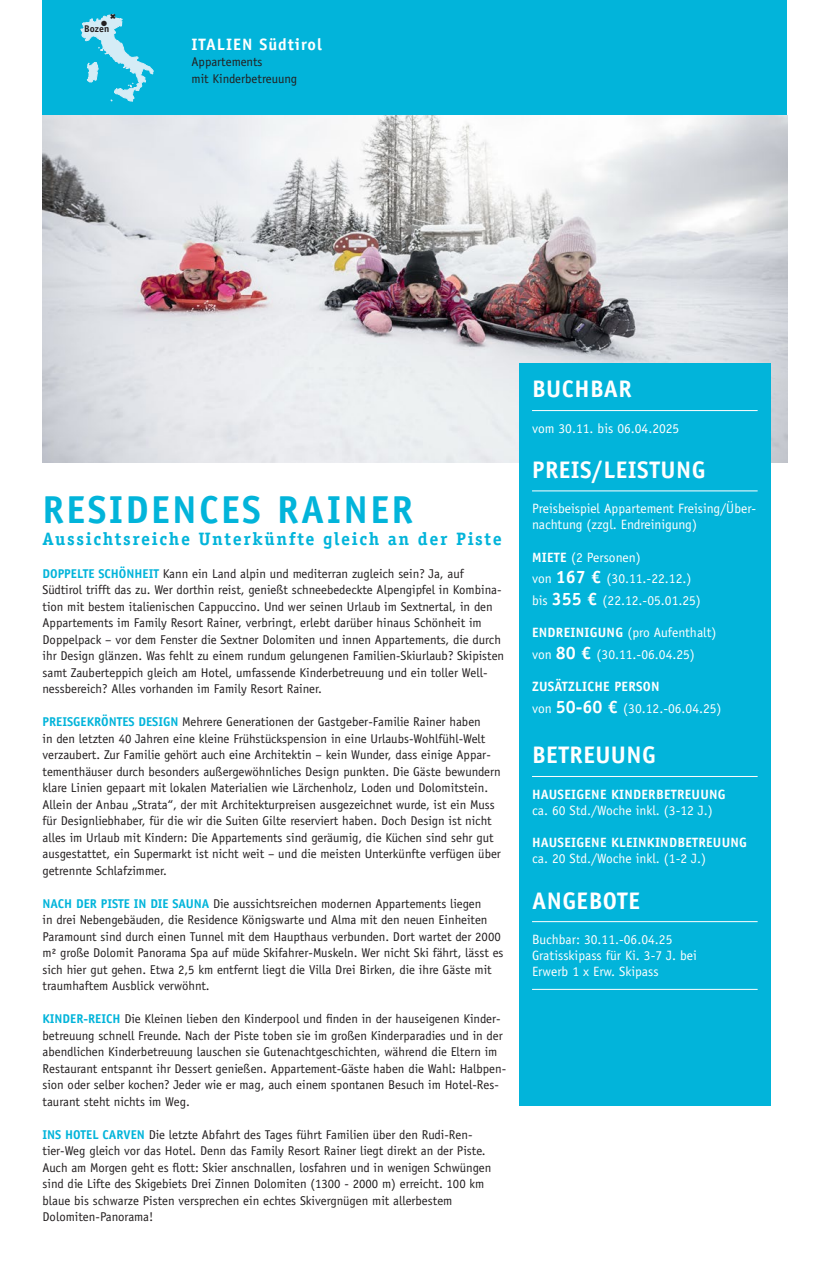
<style>
.page{position:relative;width:830px;height:1263px;background:#fff}
.page>*{position:absolute;margin:0;border:0;box-sizing:border-box;transform-origin:0 0}
.t1{font:700 39px "Officina Sans Std";letter-spacing:.06em;color:#02b4da}
.t2{font:700 24px "Officina Sans Std";letter-spacing:.02em;color:#fff}
.t3{font:700 18px "Officina Serif Std";letter-spacing:.09em;color:#02b4da}
.t4{font:700 16.5px "Officina Sans Std";letter-spacing:.06em;color:#fff}
.t5{font:13.5px/21.6px "Officina Sans Std";color:#fff}
.t6{font:700 13.5px "Officina Sans Std";letter-spacing:.02em;color:#fff}
.t7{font:12.75px/16.5px "Officina Sans Std";color:#231f20}
.t8{font:700 9.75px "Officina Sans Std";color:#231f20}
.t9{font:7.5px "Zapf Dingbats Std";color:#231f20}
.s1{font-weight:700;color:#02b4da}
.s2{font-weight:700}
.s3{font-weight:700;font-size:18px}
</style>
<div class="page">
<div style="left:43px;top:0;width:744px;height:116px;background:#02b4da"></div>
<img style="left:43px;top:116px;width:744px;height:346px">
<div style="left:519px;top:363px;width:251px;height:743px;background:#02b4da"></div>
<hr style="left:531px;top:410px;width:226px;height:1px;background:#fff">
<hr style="left:531px;top:490px;width:226px;height:1px;background:#fff">
<hr style="left:531px;top:776px;width:226px;height:1px;background:#fff">
<hr style="left:531px;top:921px;width:226px;height:1px;background:#fff">
<hr style="left:531px;top:989px;width:226px;height:1px;background:#fff">
<svg style="left:80px;top:13px;width:74px;height:89px"></svg>
<p class="t9" style="left:101px;top:20px;width:7px">●</p>
<p class="t8" style="left:84px;top:22px;width:26px">Bozen</p>
<p class="t4" style="left:191px;top:34px;width:132px">ITALIEN Südtirol</p>
<p class="t7" style="left:191px;top:53px;width:107px">Appartements<br>mit Kinderbetreuung</p>
<h1 class="t1" style="left:43px;top:486px;width:372px">RESIDENCES RAINER</h1>
<h3 class="t3" style="left:43px;top:527px;width:460px">Aussichtsreiche Unterkünfte gleich an der Piste</h3>
<p class="t7" style="left:43px;top:565px;width:463px"><span class="s1">DOPPELTE SCHÖNHEIT</span> Kann ein Land alpin und mediterran zugleich sein? Ja, auf Südtirol trifft das zu. Wer dorthin reist, genießt schneebedeckte Alpengipfel in Kombina&shy;tion mit bestem italienischen Cappuccino. Und wer seinen Urlaub im Sextnertal, in den Appartements im Family Resort Rainer, verbringt, erlebt darüber hinaus Schönheit im Doppelpack – vor dem Fenster die Sextner Dolomiten und innen Appartements, die durch ihr Design glänzen. Was fehlt zu einem rundum gelungenen Familien-Skiurlaub? Skipisten samt Zauberteppich gleich am Hotel, umfassende Kinderbetreuung und ein toller Well&shy;nessbereich? Alles vorhanden im Family Resort Rainer.</p>
<p class="t7" style="left:43px;top:713px;width:459px"><span class="s1">PREISGEKRÖNTES DESIGN</span> Mehrere Generationen der Gastgeber-Familie Rainer haben<br>in den letzten 40 Jahren eine kleine Frühstückspension in eine Urlaubs-Wohlfühl-Welt verzaubert. Zur Familie gehört auch eine Architektin – kein Wunder, dass einige Appar&shy;tementhäuser durch besonders außergewöhnliches Design punkten. Die Gäste bewundern klare Linien gepaart mit lokalen Materialien wie Lärchenholz, Loden und Dolomitstein.<br>Allein der Anbau „Strata“, der mit Architekturpreisen ausgezeichnet wurde, ist ein Muss für Designliebhaber, für die wir die Suiten Gilte reserviert haben. Doch Design ist nicht alles im Urlaub mit Kindern: Die Appartements sind geräumig, die Küchen sind sehr gut ausgestattet, ein Supermarkt ist nicht weit – und die meisten Unterkünfte verfügen über getrennte Schlafzimmer.</p>
<p class="t7" style="left:43px;top:895px;width:462px"><span class="s1">NACH DER PISTE IN DIE SAUNA</span> Die aussichtsreichen modernen Appartements liegen<br>in drei Nebengebäuden, die Residence Königswarte und Alma mit den neuen Einheiten Paramount sind durch einen Tunnel mit dem Haupthaus verbunden. Dort wartet der 2000 m² große Dolomit Panorama Spa auf müde Skifahrer-Muskeln. Wer nicht Ski fährt, lässt es sich hier gut gehen. Etwa 2,5 km entfernt liegt die Villa Drei Birken, die ihre Gäste mit traumhaftem Ausblick verwöhnt.</p>
<p class="t7" style="left:43px;top:1010px;width:465px"><span class="s1">KINDER-REICH</span> Die Kleinen lieben den Kinderpool und finden in der hauseigenen Kinder&shy;betreuung schnell Freunde. Nach der Piste toben sie im großen Kinderparadies und in der abendlichen Kinderbetreuung lauschen sie Gutenachtgeschichten, während die Eltern im Restaurant entspannt ihr Dessert genießen. Appartement-Gäste haben die Wahl: Halbpen&shy;sion oder selber kochen? Jeder wie er mag, auch einem spontanen Besuch im Hotel-Res&shy;taurant steht nichts im Weg.</p>
<p class="t7" style="left:43px;top:1126px;width:450px"><span class="s1">INS HOTEL CARVEN</span> Die letzte Abfahrt des Tages führt Familien über den Rudi-Ren&shy;tier-Weg gleich vor das Hotel. Denn das Family Resort Rainer liegt direkt an der Piste.<br>Auch am Morgen geht es flott: Skier anschnallen, losfahren und in wenigen Schwüngen sind die Lifte des Skigebiets Drei Zinnen Dolomiten (1300 - 2000 m) erreicht. 100 km blaue bis schwarze Pisten versprechen ein echtes Skivergnügen mit allerbestem Dolomiten-Panorama!</p>
<h2 class="t2" style="left:531px;top:374px;width:101px">BUCHBAR</h2>
<p class="t5" style="left:531px;top:417px;width:149px">vom 30.11. bis 06.04.2025</p>
<h2 class="t2" style="left:531px;top:455px;width:175px">PREIS/LEISTUNG</h2>
<p class="t5" style="left:531px;top:500px;width:226px;line-height:16.2px">Preisbeispiel Appartement Freising/Über&shy;nachtung (zzgl. Endreinigung)</p>
<p class="t5" style="left:531px;top:546px;width:170px"><span class="s2">MIETE</span> (2 Personen)<br>von <span class="s3">167 €</span> (30.11.-22.12.) bis <span class="s3">355 €</span> (22.12.-05.01.25)</p>
<p class="t5" style="left:531px;top:622px;width:186px"><span class="s2">ENDREINIGUNG</span> (pro Aufenthalt) von <span class="s3">80 €</span> (30.11.-06.04.25)</p>
<p class="t5" style="left:531px;top:676px;width:191px"><span class="s2">ZUSÄTZLICHE PERSON<br></span>von <span class="s3">50-60 €</span> (30.12.-06.04.25)</p>
<h2 class="t2" style="left:531px;top:740px;width:125px">BETREUUNG</h2>
<p class="t6" style="left:531px;top:786px;width:195px">HAUSEIGENE KINDERBETREUUNG</p>
<p class="t5" style="left:531px;top:799px;width:182px">ca. 60 Std./Woche inkl. (3-12 J.)</p>
<p class="t6" style="left:531px;top:834px;width:216px">HAUSEIGENE KLEINKINDBETREUUNG</p>
<p class="t5" style="left:531px;top:848px;width:175px">ca. 20 Std./Woche inkl. (1-2 J.)</p>
<h2 class="t2" style="left:531px;top:885px;width:109px">ANGEBOTE</h2>
<p class="t5" style="left:531px;top:931px;width:166px;line-height:16.2px">Buchbar: 30.11.-06.04.25<br>Gratisskipass für Ki. 3-7 J. bei<br>Erwerb 1 x Erw. Skipass</p>
</div>
